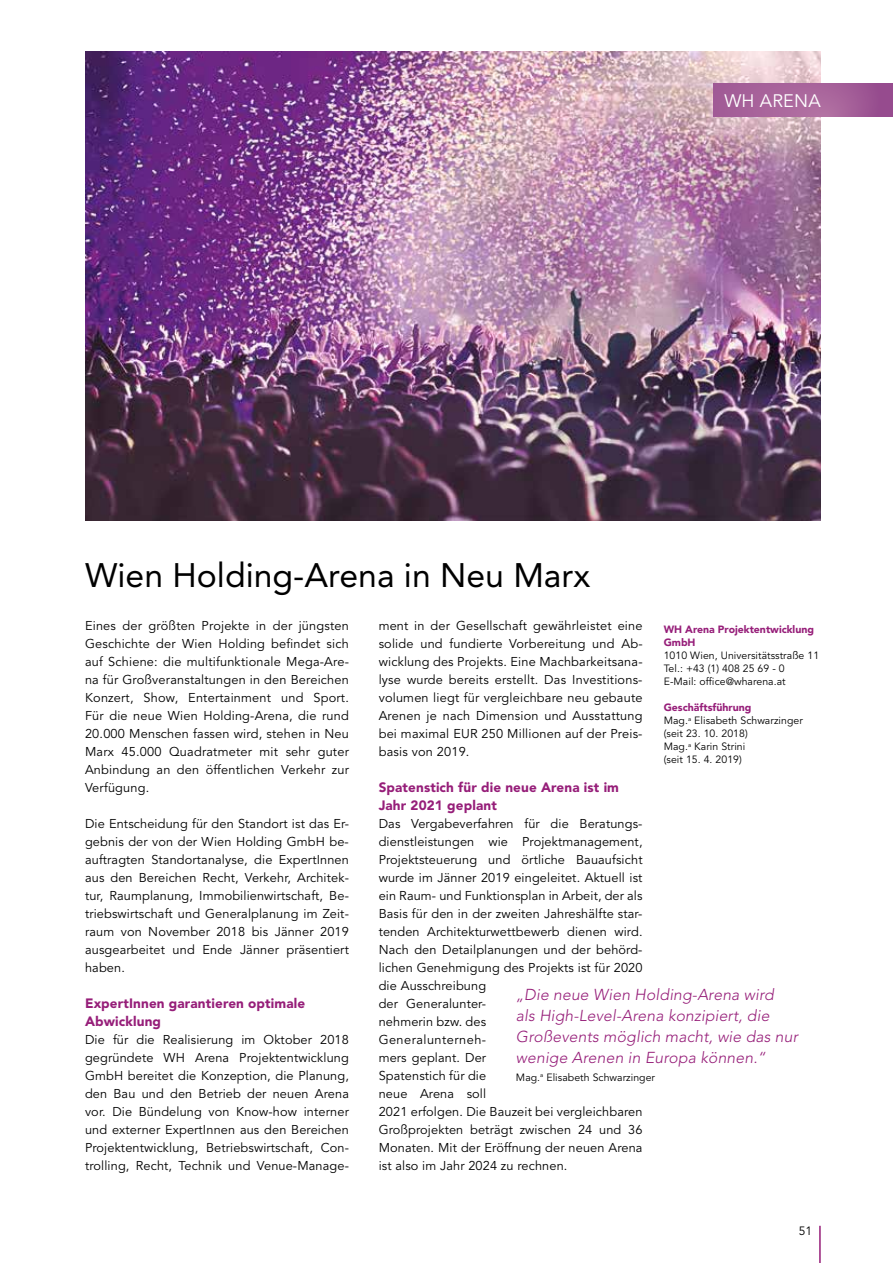
<style>
.page{position:relative;width:893px;height:1263px;background:#fff}
.page>*{position:absolute;margin:0;border:0;box-sizing:border-box;transform-origin:0 0}
.t1{font:33.75px "Avenir";color:#000}
.t2{font:18px "Avenir";letter-spacing:.01em;color:#fff}
.t3{font:italic 300 15.75px/21px "Avenir";letter-spacing:.01em;color:#961e79}
.t4{font:900 13.5px/18px "Avenir";letter-spacing:.01em;color:#961e79}
.t5{font:12.75px/18px "Avenir";letter-spacing:.01em;color:#000;text-align:justify}
.t6{font:12px "Avenir";color:#000}
.t7{font:10.5px/13px "Avenir";letter-spacing:.005em;color:#000}
.t8{font:900 10.5px/13px "Avenir";color:#961e79}
.s1{font-weight:900;color:#961e79}
</style>
<div class="page">
<img style="left:85px;top:51px;width:736px;height:470px">
<hr style="left:819px;top:1226px;width:2px;height:37px;background:#961e79">
<svg style="left:713px;top:84px;width:180px;height:33px;background:#a55f98"></svg>
<h2 class="t2" style="left:724px;top:90px;width:98px">WH ARENA</h2>
<h1 class="t1" style="left:85px;top:555px;width:507px">Wien Holding-Arena in Neu Marx</h1>
<p class="t5" style="left:85px;top:617px;width:265px">Eines der größten Projekte in der jüngsten Geschichte der Wien Holding befindet sich auf Schiene: die multifunktionale Mega-Are&shy;na für Großveranstaltungen in den Bereichen Konzert, Show, Entertainment und Sport.<br>Für die neue Wien Holding-Arena, die rund 20.000 Menschen fassen wird, stehen in Neu Marx 45.000 Quadratmeter mit sehr guter Anbindung an den öffentlichen Verkehr zur Verfügung.</p>
<p class="t5" style="left:85px;top:815px;width:265px">Die Entscheidung für den Standort ist das Er&shy;gebnis der von der Wien Holding GmbH be&shy;auftragten Standortanalyse, die ExpertInnen aus den Bereichen Recht, Verkehr, Architek&shy;tur, Raumplanung, Immobilienwirtschaft, Be&shy;triebswirtschaft und Generalplanung im Zeit&shy;raum von November 2018 bis Jänner 2019 ausgearbeitet und Ende Jänner präsentiert haben.</p>
<p class="t4" style="left:85px;top:994px;width:222px">ExpertInnen garantieren optimale<br>Abwicklung</p>
<p class="t5" style="left:85px;top:1031px;width:265px">Die für die Realisierung im Oktober 2018 gegründete WH Arena Projektentwicklung GmbH bereitet die Konzeption, die Planung, den Bau und den Betrieb der neuen Arena vor. Die Bündelung von Know-how interner und externer ExpertInnen aus den Bereichen Projektentwicklung, Betriebswirtschaft, Con&shy;trolling, Recht, Technik und Venue-Manage-</p>
<p class="t5" style="left:379px;top:617px;width:265px">ment in der Gesellschaft gewährleistet eine solide und fundierte Vorbereitung und Ab&shy;wicklung des Projekts. Eine Machbarkeitsana&shy;lyse wurde bereits erstellt. Das Investitions&shy;volumen liegt für vergleichbare neu gebaute Arenen je nach Dimension und Ausstattung bei maximal EUR 250 Millionen auf der Preis&shy;basis von 2019.</p>
<p class="t4" style="left:379px;top:778px;width:242px">Spatenstich für die neue Arena ist im<br>Jahr 2021 geplant</p>
<p class="t5" style="left:379px;top:815px;width:265px;text-align:left">Das Vergabeverfahren für die Beratungs&shy;dienstleistungen wie Projektmanagement, Projektsteuerung und örtliche Bauaufsicht wurde im Jänner 2019 eingeleitet. Aktuell ist ein Raum- und Funktionsplan in Arbeit, der als Basis für den in der zweiten Jahreshälfte star&shy;tenden Architekturwettbewerb dienen wird.<br>Nach den Detailplanungen und der behörd&shy;lichen Genehmigung des Projekts ist für 2020 die Ausschreibung<br>der Generalunter-<br>nehmerin bzw. des<br>Generalunterneh-<br>mers geplant. Der<br>Spatenstich für die<br>neue Arena soll<br>2021 erfolgen. Die Bauzeit bei vergleichbaren Großprojekten beträgt zwischen 24 und 36<br>Monaten. Mit der Eröffnung der neuen Arena ist also im Jahr 2024 zu rechnen.</p>
<p class="t8" style="left:664px;top:622px;width:152px">WH Arena Projektentwicklung<br>GmbH</p>
<p class="t7" style="left:664px;top:649px;width:157px">1010 Wien, Universitätsstraße 11<br>Tel.: +43 (1) 408 25 69 - 0<br>E-Mail: office@wharena.at</p>
<p class="t7" style="left:664px;top:701px;width:141px"><span class="s1">Geschäftsführung<br></span>Mag.<sup>a</sup> Elisabeth Schwarzinger (seit 23. 10. 2018)<br>Mag.<sup>a</sup> Karin Strini<br>(seit 15. 4. 2019)</p>
<p class="t3" style="left:516px;top:984px;width:284px">„Die neue Wien Holding-Arena wird<br>als High-Level-Arena konzipiert, die Großevents möglich macht, wie das nur wenige Arenen in Europa können.“</p>
<p class="t7" style="left:516px;top:1071px;width:141px">Mag.<sup>a</sup> Elisabeth Schwarzinger</p>
<p class="t6" style="left:799px;top:1224px;width:15px">51</p>
</div>
